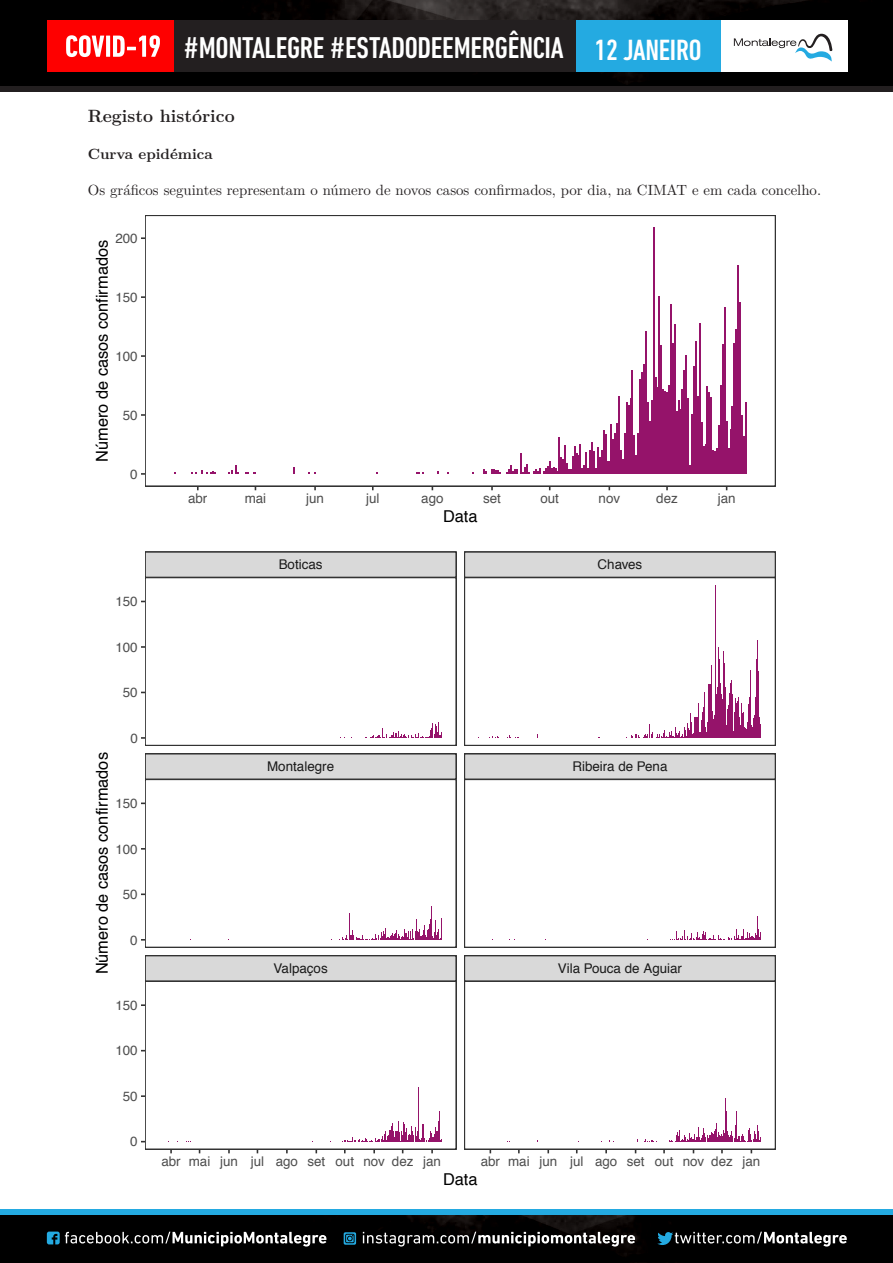
<style>
.page{position:relative;width:893px;height:1263px;background:#fff}
.page>*{position:absolute;margin:0;border:0;box-sizing:border-box;transform-origin:0 0}
.t1{font:500 condensed 30.6px "DIN Next LT Pro";letter-spacing:-.01em;color:#fff}
.t2{font:500 condensed 29.85px "DIN Next LT Pro";letter-spacing:-.01em;color:#fff}
.t3{font:700 17.7px "LM Roman 12";color:#231f20}
.t4{font:16.35px "Helvetica";color:#000}
.t5{font:14.85px "LM Roman 10";color:#231f20}
.t6{font:700 14.85px "LM Roman 10";color:#231f20}
.t7{font:13.35px "Helvetica";color:#4d4d4d}
.t8{font:13.35px "Helvetica";color:#1a1a1a}
.s1{font-size:29.85px}
</style>
<div class="page">
<svg style="left:191px;top:470px;width:25px;height:4px"></svg>
<svg style="left:228px;top:466px;width:11px;height:8px"></svg>
<svg style="left:293px;top:467px;width:2px;height:7px"></svg>
<hr style="left:653px;top:270px;width:1px;height:198px;background:#95136a">
<svg style="left:653px;top:228px;width:1px;height:42px"></svg>
<hr style="left:737px;top:265px;width:2px;height:22px;background:#95136a">
<svg style="left:483px;top:287px;width:264px;height:187px"></svg>
<div style="left:145px;top:215px;width:630px;height:271px;border:2px solid #333"></div>
<svg style="left:141px;top:551px;width:635px;height:603px"></svg>
<div style="left:145px;top:577px;width:311px;height:168px;background:#fff"></div>
<svg style="left:365px;top:722px;width:77px;height:16px"></svg>
<div style="left:145px;top:577px;width:311px;height:168px;border:2px solid #333"></div>
<div style="left:145px;top:779px;width:311px;height:168px;background:#fff"></div>
<hr style="left:431px;top:906px;width:1px;height:34px;background:#95136a">
<svg style="left:339px;top:913px;width:103px;height:27px"></svg>
<div style="left:145px;top:779px;width:311px;height:168px;border:2px solid #333"></div>
<div style="left:145px;top:981px;width:311px;height:168px;background:#fff"></div>
<hr style="left:418px;top:1087px;width:1px;height:55px;background:#95136a">
<hr style="left:439px;top:1111px;width:1px;height:31px;background:#95136a">
<svg style="left:342px;top:1121px;width:100px;height:21px"></svg>
<div style="left:145px;top:981px;width:311px;height:168px;border:2px solid #333"></div>
<div style="left:464px;top:577px;width:311px;height:168px;background:#fff"></div>
<hr style="left:698px;top:703px;width:1px;height:35px;background:#95136a">
<hr style="left:703px;top:708px;width:1px;height:30px;background:#95136a">
<hr style="left:704px;top:692px;width:1px;height:46px;background:#95136a">
<hr style="left:708px;top:684px;width:1px;height:54px;background:#95136a">
<hr style="left:709px;top:684px;width:1px;height:54px;background:#95136a">
<hr style="left:710px;top:684px;width:1px;height:54px;background:#95136a">
<hr style="left:711px;top:665px;width:1px;height:73px;background:#95136a">
<svg style="left:626px;top:711px;width:89px;height:27px"></svg>
<hr style="left:715px;top:585px;width:1px;height:153px;background:#95136a">
<hr style="left:716px;top:694px;width:1px;height:44px;background:#95136a">
<hr style="left:717px;top:688px;width:1px;height:50px;background:#95136a">
<hr style="left:718px;top:647px;width:1px;height:91px;background:#95136a">
<hr style="left:719px;top:660px;width:1px;height:78px;background:#95136a">
<hr style="left:720px;top:683px;width:1px;height:55px;background:#95136a">
<hr style="left:721px;top:694px;width:1px;height:44px;background:#95136a">
<hr style="left:722px;top:700px;width:1px;height:38px;background:#95136a">
<hr style="left:723px;top:651px;width:1px;height:87px;background:#95136a">
<hr style="left:724px;top:663px;width:1px;height:75px;background:#95136a">
<hr style="left:725px;top:687px;width:1px;height:51px;background:#95136a">
<hr style="left:728px;top:705px;width:1px;height:33px;background:#95136a">
<hr style="left:729px;top:693px;width:1px;height:45px;background:#95136a">
<hr style="left:730px;top:683px;width:1px;height:55px;background:#95136a">
<hr style="left:731px;top:681px;width:1px;height:57px;background:#95136a">
<hr style="left:732px;top:694px;width:1px;height:44px;background:#95136a">
<hr style="left:735px;top:699px;width:1px;height:39px;background:#95136a">
<hr style="left:736px;top:703px;width:1px;height:35px;background:#95136a">
<hr style="left:737px;top:701px;width:1px;height:37px;background:#95136a">
<hr style="left:738px;top:698px;width:1px;height:40px;background:#95136a">
<hr style="left:741px;top:703px;width:1px;height:35px;background:#95136a">
<hr style="left:748px;top:704px;width:1px;height:34px;background:#95136a">
<hr style="left:749px;top:697px;width:1px;height:41px;background:#95136a">
<hr style="left:750px;top:671px;width:1px;height:67px;background:#95136a">
<hr style="left:755px;top:698px;width:1px;height:40px;background:#95136a">
<hr style="left:756px;top:660px;width:1px;height:78px;background:#95136a">
<hr style="left:757px;top:641px;width:1px;height:97px;background:#95136a">
<hr style="left:758px;top:671px;width:1px;height:67px;background:#95136a">
<svg style="left:726px;top:710px;width:35px;height:28px"></svg>
<div style="left:464px;top:577px;width:311px;height:168px;border:2px solid #333"></div>
<div style="left:464px;top:779px;width:311px;height:168px;background:#fff"></div>
<svg style="left:670px;top:916px;width:91px;height:24px"></svg>
<div style="left:464px;top:779px;width:311px;height:168px;border:2px solid #333"></div>
<div style="left:464px;top:981px;width:311px;height:168px;background:#fff"></div>
<svg style="left:644px;top:1139px;width:13px;height:3px"></svg>
<hr style="left:725px;top:1098px;width:1px;height:44px;background:#95136a">
<hr style="left:726px;top:1111px;width:1px;height:31px;background:#95136a">
<hr style="left:736px;top:1111px;width:1px;height:31px;background:#95136a">
<svg style="left:669px;top:1123px;width:92px;height:19px"></svg>
<div style="left:464px;top:981px;width:311px;height:168px;border:2px solid #333"></div>
<div style="left:145px;top:955px;width:311px;height:26px;background:#d9d9d9"></div>
<div style="left:145px;top:955px;width:311px;height:26px;border:2px solid #333"></div>
<div style="left:464px;top:955px;width:311px;height:26px;background:#d9d9d9"></div>
<div style="left:464px;top:955px;width:311px;height:26px;border:2px solid #333"></div>
<div style="left:145px;top:754px;width:311px;height:25px;background:#d9d9d9"></div>
<div style="left:464px;top:754px;width:311px;height:25px;background:#d9d9d9"></div>
<div style="left:145px;top:552px;width:311px;height:25px;background:#d9d9d9"></div>
<div style="left:145px;top:552px;width:311px;height:25px;border:2px solid #333"></div>
<div style="left:464px;top:552px;width:311px;height:25px;background:#d9d9d9"></div>
<div style="left:464px;top:552px;width:311px;height:25px;border:2px solid #333"></div>
<img style="left:0;top:0;width:893px;height:87px">
<div style="left:0;top:1215px;width:893px;height:48px;background:#000"></div>
<div style="left:172px;top:20px;width:404px;height:52px;background:#231f20"></div>
<div style="left:47px;top:20px;width:126px;height:52px;background:#fe0000"></div>
<svg style="left:66px;top:35px;width:94px;height:22px"></svg>
<div style="left:0;top:87px;width:893px;height:5px;background:#231f20"></div>
<div style="left:717px;top:20px;width:131px;height:52px;background:#fff"></div>
<svg style="left:734px;top:34px;width:98px;height:28px"></svg>
<div style="left:576px;top:20px;width:144px;height:52px;background:#24aae1"></div>
<svg style="left:47px;top:1231px;width:800px;height:15px"></svg>
<svg style="left:657px;top:1232px;width:16px;height:13px"></svg>
<div style="left:0;top:1210px;width:893px;height:5px;background:#24aae1"></div>
<h1 class="t1" style="left:418px;top:31px;width:135px">D EMERGÊNCI</h1>
<h2 class="t2" style="left:595px;top:33px;width:121px">12 JANEIROBRO</h2>
<h1 class="t1" style="left:183px;top:31px;width:494px">#MONTALEGRE #ESTADODECALAMIDADEA <span class="s1">08 NOVEM</span></h1>
<h3 class="t3" style="left:88px;top:102px;width:148px">Registo histórico</h3>
<p class="t6" style="left:88px;top:142px;width:126px">Curva epidémica</p>
<p class="t5" style="left:88px;top:178px;width:735px">Os gráficos seguintes representam o número de novos casos confirmados, por dia, na CIMAT e em cada concelho.</p>
<p class="t7" style="left:115px;top:228px;width:24px">200</p>
<p class="t4" style="left:89px;top:462px;width:224px;rotate:-90deg">Número de casos confirmados</p>
<p class="t7" style="left:115px;top:287px;width:24px">150</p>
<p class="t7" style="left:115px;top:346px;width:24px">100</p>
<p class="t7" style="left:123px;top:405px;width:16px">50</p>
<p class="t7" style="left:130px;top:464px;width:9px">0</p>
<p class="t7" style="left:115px;top:591px;width:24px">150</p>
<p class="t7" style="left:115px;top:637px;width:24px">100</p>
<p class="t7" style="left:123px;top:682px;width:16px">50</p>
<p class="t4" style="left:89px;top:974px;width:224px;rotate:-90deg">Número de casos confirmados</p>
<p class="t7" style="left:130px;top:728px;width:9px">0</p>
<p class="t7" style="left:115px;top:793px;width:24px">150</p>
<p class="t7" style="left:115px;top:839px;width:24px">100</p>
<p class="t7" style="left:123px;top:884px;width:16px">50</p>
<p class="t7" style="left:130px;top:930px;width:9px">0</p>
<p class="t7" style="left:115px;top:995px;width:24px">150</p>
<p class="t7" style="left:115px;top:1040px;width:24px">100</p>
<p class="t7" style="left:123px;top:1086px;width:16px">50</p>
<p class="t7" style="left:130px;top:1131px;width:9px">0</p>
<p class="t7" style="left:188px;top:488px;width:21px">abr</p>
<p class="t7" style="left:245px;top:488px;width:23px">mai</p>
<p class="t7" style="left:306px;top:488px;width:19px">jun</p>
<p class="t7" style="left:366px;top:488px;width:15px">jul</p>
<p class="t7" style="left:421px;top:488px;width:24px">ago</p>
<p class="t7" style="left:483px;top:488px;width:19px">set</p>
<p class="t7" style="left:540px;top:488px;width:20px">out</p>
<p class="t7" style="left:599px;top:488px;width:23px">nov</p>
<p class="t7" style="left:656px;top:488px;width:23px">dez</p>
<p class="t7" style="left:718px;top:488px;width:19px">jan</p>
<p class="t4" style="left:443px;top:504px;width:36px">Data</p>
<p class="t8" style="left:279px;top:554px;width:45px">Boticas</p>
<p class="t8" style="left:598px;top:554px;width:46px">Chaves</p>
<p class="t8" style="left:267px;top:756px;width:68px">Montalegre</p>
<p class="t8" style="left:572px;top:756px;width:97px">Ribeira de Pena</p>
<p class="t8" style="left:274px;top:958px;width:56px">Valpaços</p>
<p class="t8" style="left:558px;top:958px;width:126px">Vila Pouca de Aguiar</p>
<p class="t7" style="left:161px;top:1151px;width:281px">abr mai jun jul ago set out nov dez jan</p>
<p class="t7" style="left:481px;top:1151px;width:281px">abr mai jun jul ago set out nov dez jan</p>
<p class="t4" style="left:443px;top:1167px;width:36px">Data</p>
</div>
